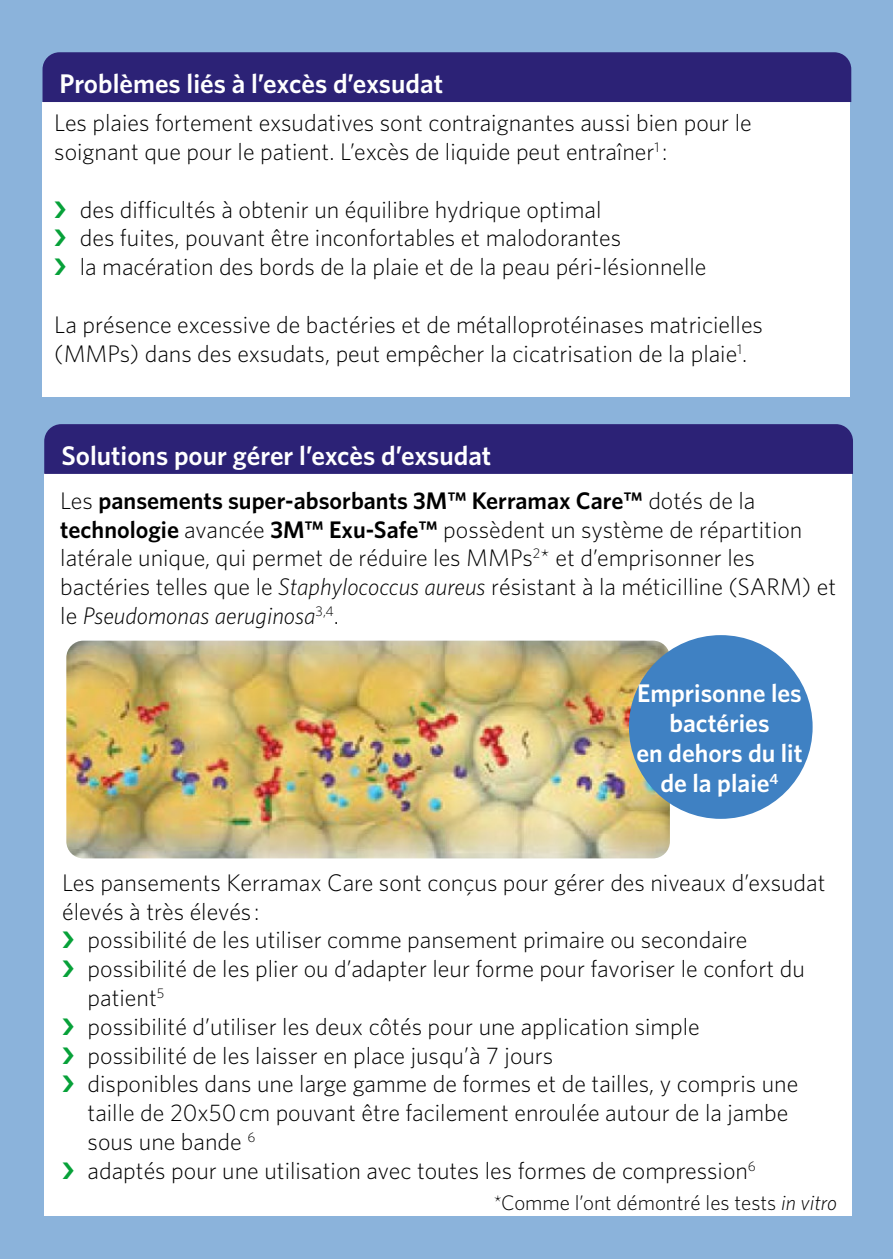
<style>
.page{position:relative;width:893px;height:1259px;background:#8bb3db}
.page>*{position:absolute;margin:0;border:0;box-sizing:border-box;transform-origin:0 0}
.t1{font:600 27px "Whitney";color:#fff}
.t2{font:600 25.5px/30px "Whitney";color:#fff;text-align:center}
.t3{font:300 24px/28.8px "Whitney";color:#000}
.t4{font:300 21px "Whitney";color:#000}
.s1{font-weight:600}
.s2{font-style:italic}
</style>
<div class="page">
<div style="left:43px;top:102px;width:807px;height:295px;background:#fff"></div>
<div style="left:44px;top:474px;width:808px;height:742px;background:#fff"></div>
<div style="left:43px;top:52px;width:808px;height:50px;background:#2c2276"></div>
<div style="left:44px;top:424px;width:809px;height:50px;background:#2c2276"></div>
<img style="left:66px;top:640px;width:604px;height:218px">
<div style="left:629px;top:635px;width:184px;height:184px;background:#3f81c3;border-radius:50%"></div>
<p class="t1" style="left:60px;top:67px;width:385px">Problèmes liés à l’excès d’exsudat</p>
<p class="t3" style="left:54px;top:108px;width:699px">Les plaies fortement exsudatives sont contraignantes aussi bien pour le soignant que pour le patient. L’excès de liquide peut entraîner<sup>1</sup> :</p>
<p class="t3" style="left:80px;top:194px;width:628px">des difficultés à obtenir un équilibre hydrique optimal<br>des fuites, pouvant être inconfortables et malodorantes<br>la macération des bords de la plaie et de la peau péri-lésionnelle</p>
<p class="t3" style="left:54px;top:310px;width:710px">La présence excessive de bactéries et de métalloprotéinases matricielles (MMPs) dans des exsudats, peut empêcher la cicatrisation de la plaie<sup>1</sup>.</p>
<p class="t1" style="left:61px;top:439px;width:431px">Solutions pour gérer l’excès d’exsudat</p>
<p class="t3" style="left:60px;top:486px;width:777px">Les <span class="s1">pansements super-absorbants 3M™ Kerramax Care™</span> dotés de la <span class="s1">technologie</span> avancée <span class="s1">3M™ Exu-Safe™</span> possèdent un système de répartition latérale unique, qui permet de réduire les MMPs<sup>2</sup>* et d’emprisonner les bactéries telles que le <span class="s2">Staphylococcus aureus</span> résistant à la méticilline (SARM) et le <span class="s2">Pseudomonas aeruginosa</span><sup>3,4</sup>.</p>
<p class="t2" style="left:636px;top:678px;width:168px">Emprisonne les bactéries<br>en dehors du lit de la plaie<sup>4</sup></p>
<p class="t3" style="left:62px;top:867px;width:765px">Les pansements Kerramax Care sont conçus pour gérer des niveaux d’exsudat</p>
<p class="t3" style="left:62px;top:896px;width:199px">élevés à très élevés :</p>
<p class="t3" style="left:88px;top:925px;width:661px">possibilité de les utiliser comme pansement primaire ou secondaire</p>
<p class="t3" style="left:88px;top:954px;width:719px">possibilité de les plier ou d’adapter leur forme pour favoriser le confort du</p>
<p class="t3" style="left:88px;top:983px;width:78px">patient<sup>5</sup></p>
<p class="t3" style="left:88px;top:1011px;width:614px">possibilité d’utiliser les deux côtés pour une application simple</p>
<p class="t3" style="left:88px;top:1040px;width:467px">possibilité de les laisser en place jusqu’à 7 jours</p>
<p class="t3" style="left:88px;top:1069px;width:712px">disponibles dans une large gamme de formes et de tailles, y compris une</p>
<p class="t3" style="left:88px;top:1098px;width:702px">taille de 20x50 cm pouvant être facilement enroulée autour de la jambe</p>
<p class="t3" style="left:88px;top:1127px;width:169px">sous une bande <sup>6</sup></p>
<p class="t3" style="left:88px;top:1155px;width:670px">adaptés pour une utilisation avec toutes les formes de compression<sup>6</sup></p>
<p class="t4" style="left:493px;top:1190px;width:346px"><span class="s2">*</span>Comme l’ont démontré les tests <span class="s2">in vitro</span></p>
</div>
